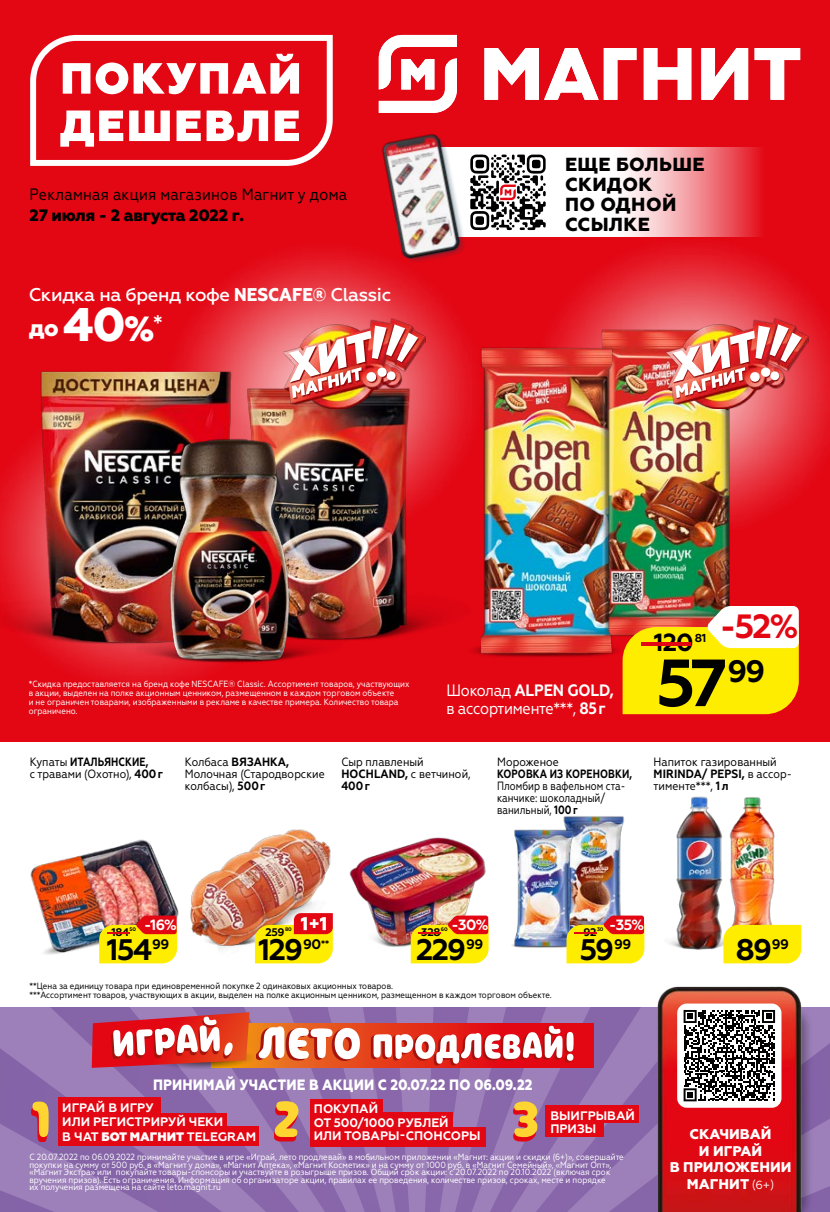
<style>
.page{position:relative;width:830px;height:1212px;background:#fff}
.page>*{position:absolute;margin:0;border:0;box-sizing:border-box;transform-origin:0 0}
.t1{font:700 66.45px "Geometria";color:#000}
.t2{font:54.45px "Clarence Pro 002";color:#ffd631}
.t3{font:700 33.6px "Geometria";color:#e30613}
.t4{font:700 29.7px "Geometria";letter-spacing:-.05em;color:#000}
.t5{font:700 24.75px "Geometria";color:#000}
.t6{font:800 23.1px "Geometria";color:#fff}
.t7{font:800 18.9px/20.1px "Geometria";letter-spacing:.02em;color:#000}
.t8{font:500 18.45px "Geometria";letter-spacing:-.02em;color:#fff}
.t9{font:16.5px/18px "Geometria Narrow";letter-spacing:-.02em;color:#fff}
.t10{font:16.5px "Geometria Narrow";letter-spacing:.01em;color:#000}
.t11{font:800 16.5px "Geometria";letter-spacing:-.02em;color:#000}
.t12{font:800 15px "Geometria";letter-spacing:.01em;color:#fff;scale:.9 1}
.t13{font:700 14.85px "Geometria";color:#fff}
.t14{font:800 14.1px/16.5px "Geometria";color:#fff;text-align:center}
.t15{font:700 12.3px/14.4px "Geometria";color:#fff}
.t16{font:12px/12px "Geometria Narrow";color:#000}
.t17{font:12px/12px "Geometria Narrow";color:#000;scale:.9 1}
.t18{font:700 12px "Geometria Narrow";letter-spacing:.01em;color:#000;scale:.9 1}
.t19{font:700 11.55px "Geometria";color:#000}
.t20{font:700 11.1px "Geometria";letter-spacing:-.03em;color:#000}
.t21{font:9px/7.5px "Geometria Narrow";color:#fff}
.t22{font:9px/9px "Geometria Narrow";color:#000}
.t23{font:700 5.1px "Geometria";color:#000}
.s1{font-family:"Geometria Narrow";font-weight:800}
.s2{font-size:47.1px}
.s3{font-size:34.95px}
.s4{font-weight:700}
.s5{font-size:24.75px;color:#e30613}
.s6{font-size:11.1px;color:#e30613}
.s7{color:#e30613}
.s8{font-weight:800}
.s9{font-weight:400;font-size:11.7px}
</style>
<div class="page">
<div style="left:0;top:0;width:829px;height:741px;background:#e30613"></div>
<svg style="left:30px;top:35px;width:302px;height:131px"></svg>
<img style="left:657px;top:986px;width:145px;height:21px">
<div style="left:676px;top:1003px;width:105px;height:105px;background:#fff;border-radius:10px"></div>
<svg style="left:0;top:1007px;width:829px;height:205px;background:#a6678f"></svg>
<svg style="left:513px;top:1106px;width:23px;height:36px"></svg>
<svg style="left:31px;top:1106px;width:17px;height:36px"></svg>
<svg style="left:273px;top:1106px;width:24px;height:35px"></svg>
<div style="left:58px;top:1097px;width:103px;height:18px;background:#e30613"></div>
<div style="left:58px;top:1113px;width:169px;height:20px;background:#e30613"></div>
<div style="left:58px;top:1126px;width:201px;height:20px;background:#e30613"></div>
<div style="left:310px;top:1099px;width:72px;height:18px;background:#e30613"></div>
<div style="left:310px;top:1112px;width:143px;height:22px;background:#e30613"></div>
<div style="left:310px;top:1127px;width:175px;height:20px;background:#e30613"></div>
<div style="left:545px;top:1105px;width:93px;height:18px;background:#e30613"></div>
<div style="left:545px;top:1119px;width:58px;height:18px;background:#e30613"></div>
<img style="left:475px;top:653px;width:140px;height:4px">
<img style="left:0;top:444px;width:196px;height:238px">
<img style="left:182px;top:253px;width:290px;height:240px">
<img style="left:551px;top:248px;width:278px;height:262px">
<img style="left:0;top:595px;width:137px;height:57px">
<img style="left:37px;top:361px;width:198px;height:290px">
<img style="left:234px;top:384px;width:193px;height:258px">
<img style="left:137px;top:596px;width:204px;height:76px">
<img style="left:158px;top:436px;width:151px;height:228px">
<img style="left:573px;top:329px;width:188px;height:277px">
<img style="left:472px;top:347px;width:168px;height:306px">
<svg style="left:476px;top:147px;width:284px;height:90px;background:#f7bdc0"></svg>
<img style="left:367px;top:133px;width:109px;height:141px">
<svg style="left:470px;top:154px;width:75px;height:76px;background:#898484"></svg>
<img style="left:283px;top:318px;width:142px;height:91px">
<img style="left:288px;top:324px;width:130px;height:74px">
<svg style="left:622px;top:606px;width:176px;height:108px;background:#f3da36"></svg>
<img style="left:666px;top:318px;width:142px;height:91px">
<img style="left:672px;top:324px;width:129px;height:74px">
<img style="left:190px;top:829px;width:141px;height:123px">
<img style="left:410px;top:963px;width:19px;height:1px">
<img style="left:349px;top:837px;width:137px;height:110px">
<img style="left:563px;top:816px;width:61px;height:99px">
<img style="left:511px;top:829px;width:65px;height:118px">
<img style="left:722px;top:797px;width:59px;height:128px">
<img style="left:669px;top:938px;width:54px;height:8px">
<img style="left:674px;top:796px;width:48px;height:154px">
<div style="left:723px;top:925px;width:78px;height:38px;background:#ffed00"></div>
<svg style="left:566px;top:915px;width:78px;height:48px;background:#edb81c"></svg>
<svg style="left:410px;top:915px;width:78px;height:48px;background:#ecb519"></svg>
<svg style="left:255px;top:913px;width:78px;height:50px;background:#f3b91f"></svg>
<img style="left:30px;top:839px;width:149px;height:125px">
<svg style="left:643px;top:48px;width:48px;height:52px"></svg>
<svg style="left:754px;top:48px;width:45px;height:52px"></svg>
<svg style="left:701px;top:48px;width:46px;height:52px"></svg>
<svg style="left:484px;top:48px;width:152px;height:52px"></svg>
<svg style="left:378px;top:35px;width:78px;height:78px"></svg>
<svg style="left:99px;top:915px;width:78px;height:48px;background:#f3b617"></svg>
<h3 class="t10" style="left:30px;top:185px;width:319px">Рекламная акция магазинов Магнит у дома</h3>
<h3 class="t11" style="left:30px;top:206px;width:216px">27 июля - 2 августа 2022 г.</h3>
<h3 class="t8" style="left:29px;top:284px;width:364px">Скидка на бренд кофе <span class="s1">NESCAFE®</span> Classic</h3>
<h3 class="t6" style="left:29px;top:314px;width:136px">до <span class="s2">40</span><span class="s3">%</span><sup>*</sup></h3>
<h3 class="t7" style="left:564px;top:155px;width:141px">ЕЩЕ БОЛЬШЕ<br>СКИДОК<br>ПО ОДНОЙ<br>ССЫЛКЕ</h3>
<p class="t21" style="left:29px;top:679px;width:382px;line-height:9px">*Скидка предоставляется на бренд кофе NESCAFE® Classic. Ассортимент товаров, участвующих в акции, выделен на полке акционным ценником, размещенном в каждом торговом объекте<br>и не ограничен товарами, изображенными в рекламе в качестве примера. Количество товара ограничено.</p>
<h3 class="t9" style="left:446px;top:681px;width:169px">Шоколад <span class="s4">ALPEN GOLD, </span>в ассортименте***, <span class="s4">85г</span></h3>
<h3 class="t3" style="left:719px;top:606px;width:80px">-52%</h3>
<h3 class="t5" style="left:653px;top:628px;width:41px">120</h3>
<p class="t19" style="left:625px;top:631px;width:82px"><span class="s5">-</span>81</p>
<h1 class="t1" style="left:656px;top:643px;width:110px">57<sup>99</sup></h1>
<h3 class="t16" style="left:30px;top:756px;width:135px">Купаты <span class="s4">ИТАЛЬЯНСКИЕ,<br></span>с травами (Охотно), <span class="s4">400г</span></h3>
<h3 class="t16" style="left:185px;top:756px;width:141px">Колбаса <span class="s4">ВЯЗАНКА,<br></span>Молочная (Стародворские колбасы), <span class="s4">500г</span></h3>
<h3 class="t16" style="left:341px;top:756px;width:131px">Сыр плавленый<br><span class="s4">HOCHLAND,</span> с ветчиной,<br><span class="s4">400г</span></h3>
<h3 class="t16" style="left:497px;top:756px;width:63px">Мороженое</h3>
<h3 class="t18" style="left:497px;top:767px;width:151px">КОРОВКА ИЗ КОРЕНОВКИ,</h3>
<h3 class="t17" style="left:497px;top:780px;width:144px">Пломбир в вафельном ста&shy;канчике: шоколадный/ ванильный, <span class="s4">100г</span></h3>
<h3 class="t16" style="left:653px;top:756px;width:140px">Напиток газированный<br><span class="s4">MIRINDA/ PEPSI,</span> в ассор&shy;тименте***, <span class="s4">1л</span></h3>
<h3 class="t13" style="left:144px;top:915px;width:34px">-16%</h3>
<p class="t20" style="left:111px;top:925px;width:19px">184</p>
<p class="t23" style="left:100px;top:927px;width:38px"><span class="s6">-</span>50</p>
<h3 class="t4" style="left:107px;top:932px;width:64px">154<sup>99</sup></h3>
<p class="t20" style="left:265px;top:925px;width:28px">259<sup>80</sup></p>
<h3 class="t4" style="left:258px;top:932px;width:72px">129<sup>90</sup><sup>**</sup></h3>
<h3 class="t13" style="left:451px;top:915px;width:39px">-30%</h3>
<p class="t20" style="left:411px;top:925px;width:38px"><span class="s7">-</span>328<sup>60</sup></p>
<h3 class="t13" style="left:608px;top:915px;width:37px">-35%</h3>
<p class="t20" style="left:567px;top:925px;width:38px"><span class="s7">-</span>92<sup>30</sup></p>
<h3 class="t4" style="left:416px;top:932px;width:69px">229<sup>99</sup></h3>
<h3 class="t4" style="left:579px;top:932px;width:53px">59<sup>99</sup></h3>
<h3 class="t4" style="left:735px;top:932px;width:55px">89<sup>99</sup></h3>
<p class="t22" style="left:29px;top:981px;width:523px">**Цена за единицу товара при единовременной покупке 2 одинаковых акционных товаров.<br>***Ассортимент товаров, участвующих в акции, выделен на полке акционным ценником, размещенном в каждом торговом объекте.</p>
<h3 class="t12" style="left:153px;top:1076px;width:423px">ПРИНИМАЙ УЧАСТИЕ В АКЦИИ С 20.07.22 ПО 06.09.22</h3>
<h3 class="t15" style="left:62px;top:1100px;width:195px">ИГРАЙ В ИГРУ<br>ИЛИ РЕГИСТРИРУЙ ЧЕКИ<br>В ЧАТ <span class="s8">БОТ МАГНИТ</span> TELEGRAM</h3>
<h3 class="t15" style="left:314px;top:1102px;width:168px;line-height:13.6px">ПОКУПАЙ<br>ОТ 500/1000 РУБЛЕЙ<br>ИЛИ ТОВАРЫ-СПОНСОРЫ</h3>
<h3 class="t15" style="left:550px;top:1109px;width:86px;line-height:13.2px">ВЫИГРЫВАЙ<br>ПРИЗЫ</h3>
<h2 class="t2" style="left:31px;top:1083px;width:21px">1</h2>
<h2 class="t2" style="left:274px;top:1083px;width:26px">2</h2>
<h2 class="t2" style="left:511px;top:1083px;width:29px">3</h2>
<p class="t21" style="left:29px;top:1153px;width:595px">С 20.07.2022 по 06.09.2022 принимайте участие в игре «Играй, лето продлевай» в мобильном приложении «Магнит: акции и скидки (6+)», совершайте покупки на сумму от 500 руб. в «Магнит у дома», «Магнит Аптека», «Магнит Косметик» и на сумму от 1000 руб. в «Магнит Семейный», «Магнит Опт», «Магнит Экстра» или покупайте товары-спонсоры и участвуйте в розыгрыше призов. Общий срок акции: с 20.07.2022 по 20.10.2022 (включая срок вручения призов). Есть ограничения. Информация об организаторе акции, правилах ее проведения, количестве призов, сроках, месте и порядке<br>их получения размещена на сайте leto.magnit.ru</p>
<h3 class="t14" style="left:669px;top:1126px;width:123px">СКАЧИВАЙ<br>И ИГРАЙ<br>В ПРИЛОЖЕНИИ<br>МАГНИТ <span class="s9">(6+)</span></h3>
</div>
